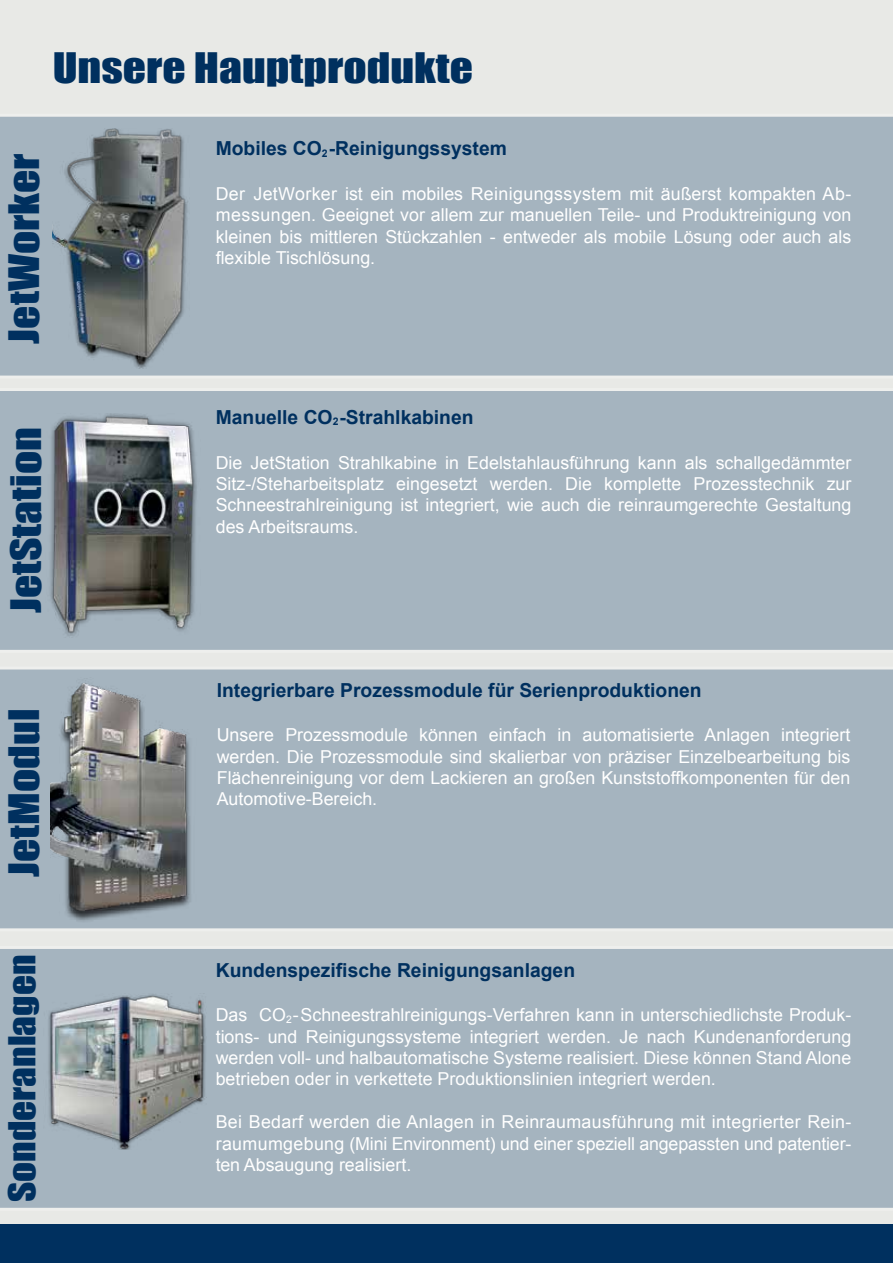
<style>
.page{position:relative;width:893px;height:1263px;background:#fff}
.page>*{position:absolute;margin:0;border:0;box-sizing:border-box;transform-origin:0 0}
.t1{font:38.55px "Impact";color:#00305f;scale:1.18 1}
.t2{font:34.2px "Impact";color:#00305f;scale:1.15 1}
.t3{font:700 19.35px "Arial";color:#00305f}
.t4{font:17.85px/21.5px "Arial";color:#fff;text-align:justify}
.s1{font-size:10.5px}
</style>
<div class="page">
<div style="left:0;top:0;width:893px;height:1224px;background:#e8e9e6"></div>
<div style="left:0;top:1224px;width:893px;height:39px;background:#00305f"></div>
<div style="left:0;top:116px;width:893px;height:260px;background:#a5b4bf"></div>
<div style="left:0;top:391px;width:893px;height:259px;background:#a5b4bf"></div>
<img style="left:3px;top:413px;width:224px;height:224px">
<div style="left:0;top:669px;width:893px;height:260px;background:#a5b4bf"></div>
<div style="left:0;top:949px;width:893px;height:259px;background:#a5b4bf"></div>
<img style="left:43px;top:993px;width:166px;height:156px">
<img style="left:53px;top:128px;width:147px;height:240px">
<img style="left:51px;top:678px;width:145px;height:244px">
<h1 class="t1" style="left:53px;top:38px;width:358px">Unsere Hauptprodukte</h1>
<h1 class="t1" style="left:-6px;top:344px;width:163px;rotate:-90deg">JetWorker</h1>
<p class="t3" style="left:216px;top:136px;width:293px">Mobiles CO<span class="s1">2</span>-Reinigungssystem</p>
<p class="t4" style="left:216px;top:183px;width:637px">Der JetWorker ist ein mobiles Reinigungssystem mit äußerst kompakten Ab&shy;messungen. Geeignet vor allem zur manuellen Teile- und Produktreinigung von kleinen bis mittleren Stückzahlen - entweder als mobile Lösung oder auch als flexible Tischlösung.</p>
<h1 class="t1" style="left:-4px;top:613px;width:159px;rotate:-90deg">JetStation</h1>
<p class="t3" style="left:216px;top:404px;width:259px">Manuelle CO<span class="s1">2</span>-Strahlkabinen</p>
<p class="t4" style="left:216px;top:452px;width:637px">Die JetStation Strahlkabine in Edelstahlausführung kann als schallgedämmter Sitz-/Steharbeitsplatz eingesetzt werden. Die komplette Prozesstechnik zur Schneestrahlreinigung ist integriert, wie auch die reinraumgerechte Gestaltung des Arbeitsraums.</p>
<h1 class="t1" style="left:-6px;top:877px;width:144px;rotate:-90deg">JetModul</h1>
<p class="t3" style="left:217px;top:677px;width:486px">Integrierbare Prozessmodule für Serienproduktionen</p>
<p class="t4" style="left:217px;top:724px;width:635px">Unsere Prozessmodule können einfach in automatisierte Anlagen integriert werden. Die Prozessmodule sind skalierbar von präziser Einzelbearbeitung bis Flächenreinigung vor dem Lackieren an großen Kunststoffkomponenten für den Automotive-Bereich.</p>
<h2 class="t2" style="left:-4px;top:1202px;width:217px;rotate:-90deg">Sonderanlagen</h2>
<p class="t3" style="left:216px;top:957px;width:361px">Kundenspezifische Reinigungsanlagen</p>
<p class="t4" style="left:216px;top:1004px;width:637px">Das CO<sub>2</sub>-Schneestrahlreinigungs-Verfahren kann in unterschiedlichste Produk&shy;tions- und Reinigungssysteme integriert werden. Je nach Kundenanforderung werden voll- und halbautomatische Systeme realisiert. Diese können Stand Alone betrieben oder in verkettete Produktionslinien integriert werden.</p>
<p class="t4" style="left:216px;top:1111px;width:637px">Bei Bedarf werden die Anlagen in Reinraumausführung mit integrierter Rein&shy;raumumgebung (Mini Environment) und einer speziell angepassten und patentier&shy;ten Absaugung realisiert.</p>
</div>
